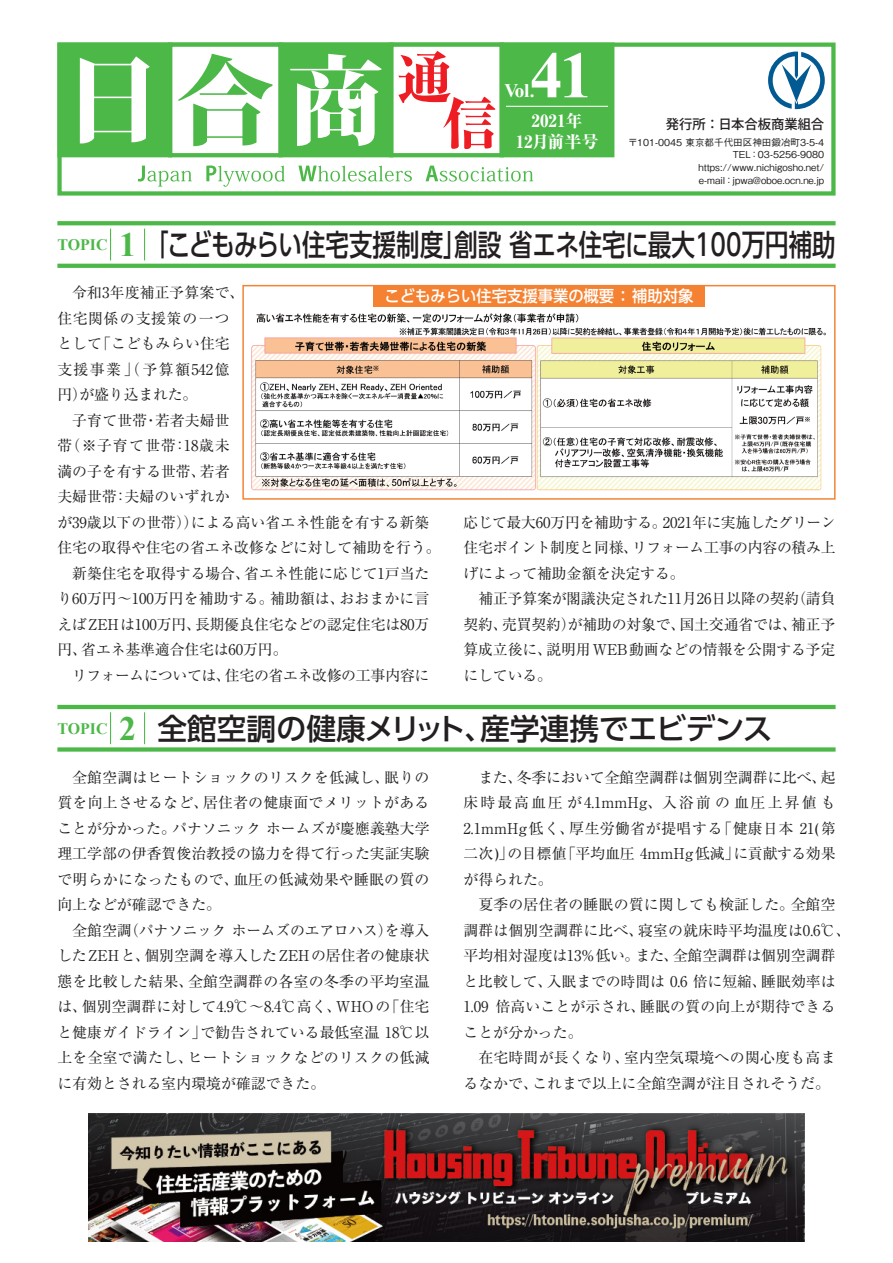
<style>
.page{position:relative;width:893px;height:1263px;background:#fff}
.page>*{position:absolute;margin:0;border:0;box-sizing:border-box;transform-origin:0 0}
.t1{font:700 65.85px "Times New Roman";color:#fff}
.t2{font:800 56.4px "Ryumin Pr 6";color:#ee1d23}
.t3{font:700 34.05px "Times New Roman";color:#4cb848}
.t4{font:500 29.7px "UD Shin Go Pro";color:#231f20;scale:.79 1}
.t5{font:500 29.7px "UD Shin Go Pro";color:#231f20}
.t6{font:700 19.2px "Times New Roman";color:#fff}
.t7{font:800 16.95px "Ryumin Pr 6";color:#fff}
.キャプション{font:500 15.9px "UD Shin Go Pro";color:#fff;scale:.96 1}
.t8{font:700 15.9px "Times New Roman";color:#4cb848}
.本文{font:14.85px/25.5px "Ryumin Pr 6";color:#231f20}
.本文-2{font:14.85px/25.5px "Ryumin Pr 6";letter-spacing:.02em;color:#231f20}
.本文-3{font:14.85px/25.5px "Ryumin Pr 6";letter-spacing:-.025em;color:#231f20}
.本文-4{font:14.85px "Ryumin Pr 6";letter-spacing:-.02em;color:#231f20}
.本文-5{font:14.85px "Ryumin Pr 6";letter-spacing:.135em;color:#231f20}
.本文-6{font:14.85px "Ryumin Pr 6";letter-spacing:-.03em;color:#231f20}
.本文-7{font:14.85px "Ryumin Pr 6";letter-spacing:.09em;color:#231f20}
.本文-8{font:14.85px "Ryumin Pr 6";letter-spacing:.055em;color:#231f20}
.本文-9{font:14.85px "Ryumin Pr 6";letter-spacing:-.035em;color:#231f20}
.t9{font:500 13.35px "Koz Go Pr 6 N";color:#231f20}
.t10{font:500 9.6px/12.8px "Gothic BBB Pr 6";color:#231f20;text-align:right}
</style>
<div class="page">
<div style="left:57px;top:43px;width:779px;height:153px;border:4px solid #4cb848"></div>
<svg style="left:178px;top:54px;width:95px;height:92px"></svg>
<div style="left:168px;top:43px;width:115px;height:114px;border:4px solid #4cb848"></div>
<div style="left:389px;top:43px;width:115px;height:114px;background:#fff;border:4px solid #4cb848"></div>
<div style="left:60px;top:45px;width:110px;height:110px;background:#4cb848"></div>
<svg style="left:80px;top:56px;width:70px;height:87px"></svg>
<div style="left:57px;top:43px;width:115px;height:114px;border:4px solid #4cb848"></div>
<div style="left:281px;top:45px;width:110px;height:110px;background:#4cb848"></div>
<svg style="left:290px;top:54px;width:92px;height:92px"></svg>
<div style="left:279px;top:43px;width:114px;height:114px;border:4px solid #4cb848"></div>
<div style="left:500px;top:43px;width:114px;height:114px;background:#4cb848"></div>
<svg style="left:768px;top:52px;width:57px;height:57px"></svg>
<svg style="left:138px;top:166px;width:54px;height:20px"></svg>
<svg style="left:206px;top:165px;width:79px;height:22px"></svg>
<svg style="left:298px;top:166px;width:114px;height:16px"></svg>
<svg style="left:426px;top:166px;width:107px;height:16px"></svg>
<hr style="left:57px;top:705px;width:779px;height:4px;background:#4cb848">
<svg style="left:57px;top:221px;width:779px;height:4px;background:#51ba4d"></svg>
<div style="left:57px;top:747px;width:779px;height:5px;background:#4cb848"></div>
<svg style="left:57px;top:264px;width:779px;height:4px;background:#4fb94b"></svg>
<hr style="left:110px;top:712px;width:1px;height:32px;background:#4cb848">
<hr style="left:110px;top:229px;width:1px;height:31px;background:#4cb848">
<hr style="left:144px;top:712px;width:1px;height:32px;background:#4cb848">
<hr style="left:144px;top:229px;width:1px;height:31px;background:#4cb848">
<hr style="left:506px;top:106px;width:102px;height:1px;background:#fff">
<img style="left:89px;top:1113px;width:715px;height:129px">
<img style="left:251px;top:313px;width:575px;height:178px">
<div style="left:242px;top:285px;width:594px;height:215px;border:1px solid #f48232"></div>
<div style="left:373px;top:285px;width:332px;height:21px;background:#f48232"></div>
<p class="t8" style="left:57px;top:233px;width:52px">TOPIC</p>
<p class="t3" style="left:119px;top:221px;width:19px">1</p>
<p class="t2" style="left:395px;top:33px;width:58px">通</p>
<p class="t2" style="left:441px;top:79px;width:58px">信</p>
<p class="t1" style="left:530px;top:30px;width:64px">41</p>
<p class="t7" style="left:531px;top:107px;width:53px">2021年</p>
<p class="t7" style="left:516px;top:128px;width:84px">12月前半号</p>
<p class="t6" style="left:504px;top:78px;width:32px">Vol.</p>
<p class="t9" style="left:666px;top:117px;width:160px">発行所：日本合板商業組合</p>
<p class="t10" style="left:628px;top:135px;width:197px">〒101-0045 東京都千代田区神田鍛冶町3-5-4<br>TEL：03-5256-9080 https://www.nichigosho.net/<br>-e mail：jpwa@oboe.ocn.ne j p.</p>
<p class="t4" style="left:145px;top:220px;width:876px">「こどもみらい住宅支援制度創設省エネ住宅に最大100万円補助</p>
<p class="t4" style="left:443px;top:220px;width:31px">」</p>
<p class="本文" style="left:72px;top:279px;width:174px">令和3年度補正予算案で、</p>
<p class="本文-8" style="left:57px;top:306px;width:174px">住宅関係の支援策の一つ</p>
<p class="本文" style="left:96px;top:330px;width:135px">「こどもみらい住宅</p>
<p class="本文" style="left:57px;top:330px;width:46px">として</p>
<p class="本文-7" style="left:57px;top:357px;width:174px">支援事業」（予算額542億</p>
<p class="本文" style="left:79px;top:381px;width:120px">が盛り込まれた。</p>
<p class="本文" style="left:57px;top:381px;width:31px">円）</p>
<p class="本文" style="left:155px;top:406px;width:76px">若者夫婦世</p>
<p class="本文" style="left:72px;top:406px;width:76px">子育て世帯</p>
<p class="本文" style="left:143px;top:406px;width:16px">・</p>
<p class="本文" style="left:65px;top:432px;width:112px">（※子育て世帯</p>
<p class="本文" style="left:172px;top:432px;width:59px">：18歳未</p>
<p class="本文" style="left:57px;top:432px;width:16px">帯</p>
<p class="本文" style="left:125px;top:457px;width:107px;text-indent:-67px">満の子を有する世帯、<br>夫婦のいずれか</p>
<p class="本文" style="left:200px;top:457px;width:31px">若者</p>
<p class="本文" style="left:57px;top:483px;width:61px">夫婦世帯</p>
<p class="本文" style="left:113px;top:483px;width:16px">：</p>
<p class="キャプション" style="left:385px;top:283px;width:323px">こどもみらい住宅支援事業の概要：補助対象</p>
<p class="本文" style="left:57px;top:508px;width:385px">が39歳以下の世帯））<br>住宅の取得や住宅の省エネ改修などに対して補助を行う。</p>
<p class="本文" style="left:244px;top:560px;width:187px">省エネ性能に応じて1戸当た</p>
<p class="本文" style="left:191px;top:508px;width:240px">による高い省エネ性能を有する新築</p>
<p class="本文" style="left:72px;top:560px;width:179px">新築住宅を取得する場合、</p>
<p class="本文-6" style="left:663px;top:510px;width:174px">2021年に実施したグリーン</p>
<p class="本文-3" style="left:632px;top:508px;width:205px;text-indent:-169px">応じて最大60万円を補助する。<br>リフォーム工事の内容の積み上</p>
<p class="本文" style="left:463px;top:534px;width:223px">住宅ポイント制度と同様、<br>げによって補助金額を決定する。</p>
<p class="本文" style="left:195px;top:585px;width:236px;text-indent:-138px">り60万円～100万円を補助する。<br>長期優良住宅などの認定住宅は80万</p>
<p class="本文" style="left:270px;top:585px;width:76px">補助額は、</p>
<p class="本文" style="left:339px;top:585px;width:92px">おおまかに言</p>
<p class="本文" style="left:81px;top:611px;width:208px;text-indent:-24px">えばZEHは100万円、<br>省エネ基準適合住宅は60万円。</p>
<p class="本文" style="left:57px;top:636px;width:31px">円、</p>
<p class="本文-3" style="left:225px;top:662px;width:206px">住宅の省エネ改修の工事内容に</p>
<p class="本文-9" style="left:72px;top:663px;width:160px">リフォームについては、</p>
<p class="本文" style="left:791px;top:585px;width:46px">（請負</p>
<p class="本文" style="left:791px;top:585px;width:46px;text-indent:-313px">補正予算案が閣議決定された11月26日以降の契約<br>補正予</p>
<p class="本文" style="left:502px;top:611px;width:75px">売買契約）</p>
<p class="本文-4" style="left:568px;top:612px;width:119px">が補助の対象で、</p>
<p class="本文" style="left:463px;top:611px;width:46px">契約、</p>
<p class="本文" style="left:679px;top:611px;width:119px">国土交通省では、</p>
<p class="本文" style="left:463px;top:636px;width:90px">算成立後に、にしている。</p>
<p class="本文" style="left:546px;top:636px;width:291px">説明用WEB動画などの情報を公開する予定</p>
<p class="t8" style="left:57px;top:717px;width:52px">TOPIC</p>
<p class="t3" style="left:119px;top:704px;width:19px">2</p>
<p class="t5" style="left:480px;top:704px;width:294px">産学連携でエビデンス</p>
<p class="t5" style="left:157px;top:704px;width:338px">全館空調の健康メリット、</p>
<p class="本文-2" style="left:203px;top:764px;width:228px;text-indent:-131px">全館空調はヒートショックのリスクを低減し、<br>居住者の健康面でメリットがある</p>
<p class="本文" style="left:384px;top:764px;width:47px">眠りの</p>
<p class="本文" style="left:172px;top:789px;width:259px;text-indent:-115px">質を向上させるなど、<br>パナソニックホームズが慶應義塾大学</p>
<p class="本文" style="left:57px;top:815px;width:120px">ことが分かった。</p>
<p class="本文" style="left:57px;top:840px;width:374px">理工学部の伊香賀俊治教授の協力を得て行った実証実験</p>
<p class="本文-2" style="left:233px;top:866px;width:198px">血圧の低減効果や睡眠の質の</p>
<p class="本文-2" style="left:57px;top:866px;width:183px">で明らかになったもので、向上などが確認できた。</p>
<p class="本文-4" style="left:124px;top:919px;width:270px">（パナソニックホームズのエアロハス）</p>
<p class="本文" style="left:385px;top:917px;width:46px">を導入</p>
<p class="本文" style="left:72px;top:917px;width:61px">全館空調</p>
<p class="本文" style="left:517px;top:764px;width:311px">冬季において全館空調群は個別空調群に比べ、</p>
<p class="本文" style="left:821px;top:764px;width:16px">起</p>
<p class="本文" style="left:478px;top:764px;width:45px">また、</p>
<p class="本文-5" style="left:463px;top:791px;width:374px">床時最高血圧が4.1mmHg、入浴前の血圧上昇値も</p>
<p class="本文" style="left:717px;top:815px;width:120px">「健康日本 21 第(</p>
<p class="本文-2" style="left:570px;top:815px;width:154px">厚生労働省が提唱する</p>
<p class="本文" style="left:463px;top:815px;width:112px">2.1mmHg低く、</p>
<p class="本文" style="left:507px;top:840px;width:61px">の目標値</p>
<p class="本文" style="left:561px;top:840px;width:180px">「平均血圧 4mmHg低減」</p>
<p class="本文-3" style="left:733px;top:840px;width:104px">に貢献する効果</p>
<p class="本文" style="left:463px;top:840px;width:91px">二次)」<br>が得られた。</p>
<p class="本文" style="left:638px;top:891px;width:214px;text-indent:-160px">夏季の居住者の睡眠の質に関しても検証した。<br>寝室の就床時平均温度は0.6°C、</p>
<p class="本文" style="left:791px;top:891px;width:46px">全館空</p>
<p class="本文" style="left:463px;top:917px;width:181px">調群は個別空調群に比べ、</p>
<p class="本文" style="left:144px;top:942px;width:287px">個別空調を導入したZEHの居住者の健康状</p>
<p class="本文" style="left:57px;top:942px;width:94px">したZEHと、</p>
<p class="本文" style="left:463px;top:942px;width:177px">平均相対湿度は13%低い。</p>
<p class="本文" style="left:673px;top:942px;width:164px">全館空調群は個別空調群</p>
<p class="本文" style="left:635px;top:942px;width:44px">また、</p>
<p class="本文" style="left:188px;top:968px;width:243px">全館空調群の各室の冬季の平均室温</p>
<p class="本文-2" style="left:57px;top:968px;width:137px">態を比較した結果、</p>
<p class="本文" style="left:547px;top:968px;width:222px">入眠までの時間は 0.6 倍に短縮、</p>
<p class="本文" style="left:761px;top:968px;width:76px">睡眠効率は</p>
<p class="本文" style="left:463px;top:968px;width:90px">と比較して、</p>
<p class="本文" style="left:385px;top:993px;width:46px">「住宅</p>
<p class="本文" style="left:82px;top:993px;width:261px">個別空調群に対して4.9℃～8.4℃高く、</p>
<p class="本文" style="left:57px;top:993px;width:31px">は、</p>
<p class="本文" style="left:336px;top:993px;width:56px">WHOの</p>
<p class="本文" style="left:201px;top:1019px;width:230px">で勧告されている最低室温 18℃以</p>
<p class="本文" style="left:188px;top:1019px;width:243px;text-indent:-130px">と健康ガイドライン」<br>ヒートショックなどのリスクの低減</p>
<p class="本文" style="left:57px;top:1044px;width:269px">上を全室で満たし、<br>に有効とされる室内環境が確認できた。</p>
<p class="本文" style="left:640px;top:993px;width:197px">睡眠の質の向上が期待できる</p>
<p class="本文" style="left:495px;top:993px;width:152px">倍高いことが示され、</p>
<p class="本文" style="left:463px;top:993px;width:121px">1.09<br>ことが分かった。</p>
<p class="本文" style="left:532px;top:1044px;width:299px;text-indent:-54px">在宅時間が長くなり、<br>これまで以上に全館空調が注目されそうだ。</p>
<p class="本文" style="left:624px;top:1044px;width:213px">室内空気環境への関心度も高ま</p>
<p class="本文" style="left:463px;top:1070px;width:76px">るなかで、</p>
</div>
